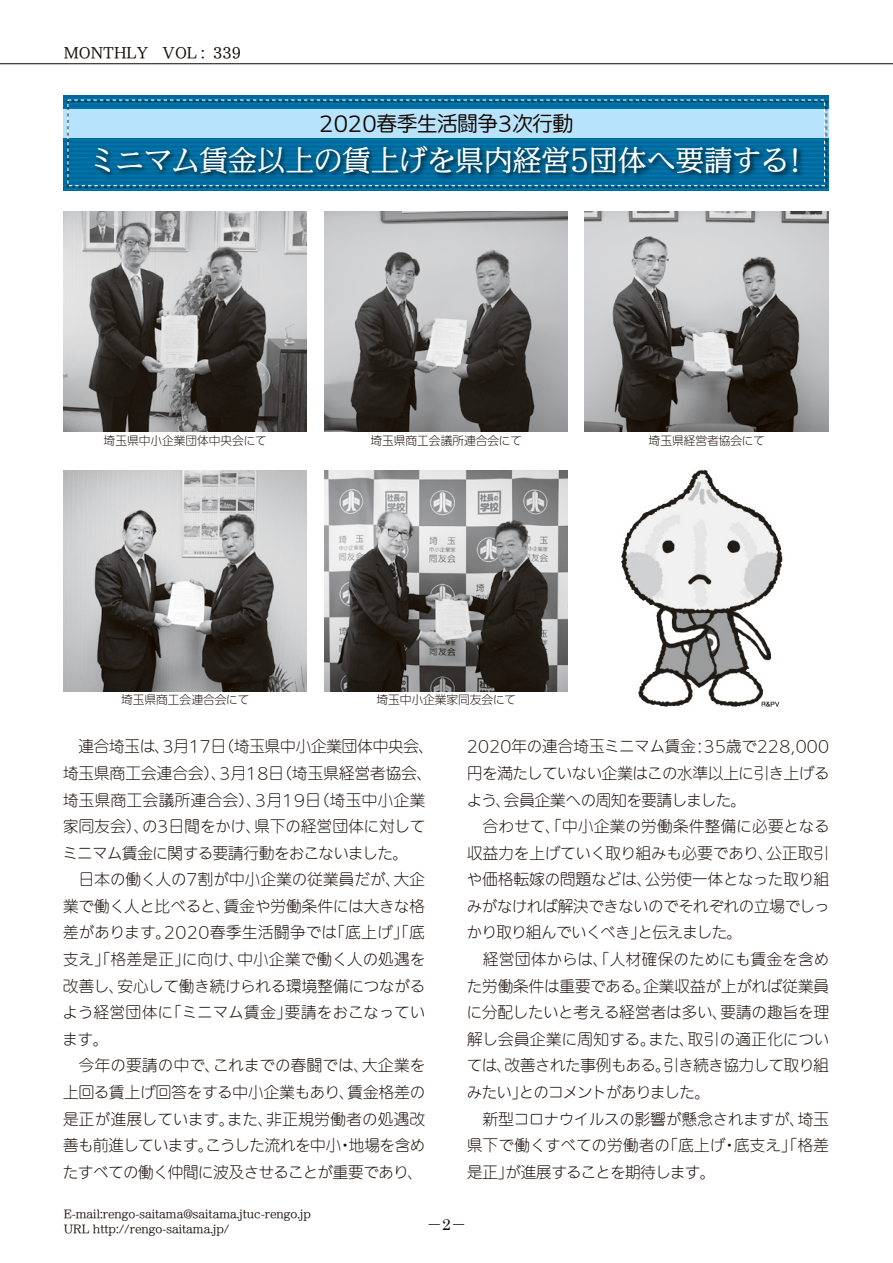
<style>
.page{position:relative;width:893px;height:1263px;background:#fff}
.page>*{position:absolute;margin:0;border:0;box-sizing:border-box;transform-origin:0 0}
.t1{font:500 28.65px "Iwa UD Min Pro";color:#fff}
.t2{font:100 20.25px "Iwa UDR Go Pro";color:#140700}
.t3{font:15.75px "MS Mincho";color:#140700}
.t4{font:300 15.45px/26.5px "Iwa UDR Go Pro";color:#140700}
.t5{font:300 15.45px/26.5px "Iwa UDR Go Pro";letter-spacing:-.02em;color:#140700}
.t6{font:300 15.45px/26.5px "Iwa UDR Go Pro";letter-spacing:-.025em;color:#140700}
.t7{font:300 15.45px "Iwa UDR Go Pro";letter-spacing:.02em;color:#140700}
.t8{font:300 15.45px/26.5px "Iwa UDR Go Pro";letter-spacing:.025em;color:#140700}
.t9{font:300 15.45px "Iwa UDR Go Pro";letter-spacing:.035em;color:#140700}
.t10{font:300 15.45px/26.5px "Iwa UDR Go Pro";letter-spacing:.03em;color:#140700}
.t11{font:300 15.45px "Iwa UDR Go Pro";letter-spacing:-.03em;color:#140700}
.t12{font:300 15.45px/26.5px "Iwa UDR Go Pro";letter-spacing:-.05em;color:#140700}
.t13{font:13.8px "Iwa UD Min Pro Db";color:#140700}
.t14{font:300 11.7px "Iwa UD Go Dsp Pro";color:#140700}
.t15{font:500 10.65px/14.9px "Iwa UD Min Pro";color:#140700}
.s1{font-family:"Century"}
</style>
<div class="page">
<hr style="left:0;top:63px;width:893px;height:1px;background:#140700">
<div style="left:64px;top:96px;width:765px;height:95px;background:#00699b"></div>
<hr style="left:64px;top:98px;width:765px;height:2px;background:#0076ae">
<hr style="left:64px;top:103px;width:765px;height:2px;background:#0076ae">
<hr style="left:64px;top:107px;width:765px;height:2px;background:#0076ae">
<hr style="left:64px;top:139px;width:765px;height:2px;background:#0076ae">
<hr style="left:64px;top:143px;width:765px;height:2px;background:#0076ae">
<hr style="left:64px;top:148px;width:765px;height:2px;background:#0076ae">
<hr style="left:64px;top:152px;width:765px;height:2px;background:#0076ae">
<hr style="left:64px;top:157px;width:765px;height:2px;background:#0076ae">
<hr style="left:64px;top:161px;width:765px;height:2px;background:#0076ae">
<hr style="left:64px;top:166px;width:765px;height:2px;background:#0076ae">
<hr style="left:64px;top:170px;width:765px;height:2px;background:#0076ae">
<hr style="left:64px;top:175px;width:765px;height:2px;background:#0076ae">
<hr style="left:64px;top:179px;width:765px;height:2px;background:#0076ae">
<hr style="left:64px;top:184px;width:765px;height:2px;background:#0076ae">
<hr style="left:64px;top:188px;width:765px;height:2px;background:#0076ae">
<img style="left:67px;top:99px;width:760px;height:89px">
<img style="left:86px;top:142px;width:725px;height:47px">
<img style="left:621px;top:469px;width:162px;height:238px">
<img style="left:63px;top:211px;width:244px;height:221px">
<img style="left:324px;top:211px;width:244px;height:221px">
<img style="left:63px;top:470px;width:244px;height:221px">
<img style="left:324px;top:470px;width:244px;height:221px">
<img style="left:585px;top:211px;width:244px;height:221px">
<p class="t13" style="left:64px;top:42px;width:143px">MONTHLY　VOL :</p>
<p class="t13" style="left:213px;top:42px;width:29px">339</p>
<h2 class="t2" style="left:320px;top:109px;width:255px">2020春季生活闘争3次行動</h2>
<h1 class="t1" style="left:89px;top:140px;width:701px">ミニマム賃金以上の賃上げを県内経営5団体へ要請する</h1>
<h1 class="t1" style="left:781px;top:140px;width:30px">!</h1>
<p class="t14" style="left:104px;top:433px;width:164px">埼玉県中小企業団体中央会にて</p>
<p class="t14" style="left:121px;top:692px;width:129px">埼玉県商工会連合会にて</p>
<p class="t14" style="left:370px;top:433px;width:153px">埼玉県商工会議所連合会にて</p>
<p class="t14" style="left:376px;top:692px;width:141px">埼玉中小企業家同友会にて</p>
<p class="t14" style="left:649px;top:433px;width:118px">埼玉県経営者協会にて</p>
<p class="t4" style="left:63px;top:734px;width:373px;text-align:right">　連合埼玉は 3、月17 （日埼玉県中小企業団体中央会、<br>3月18 （日埼玉県経営者協会、</p>
<p class="t4" style="left:63px;top:761px;width:166px">埼玉県商工会連合会）、</p>
<p class="t10" style="left:254px;top:787px;width:172px;text-indent:-191px">埼玉県商工会議所連合会）、<br>県下の経営団体に対して</p>
<p class="t9" style="left:255px;top:789px;width:171px">3月19 （日埼玉中小企業</p>
<p class="t4" style="left:63px;top:814px;width:88px">家同友会）、</p>
<p class="t11" style="left:63px;top:842px;width:347px">ミニマム賃金に関する要請行動をおこないました。</p>
<p class="t4" style="left:394px;top:867px;width:33px">大企</p>
<p class="t4" style="left:142px;top:814px;width:121px">の3日間をかけ、</p>
<p class="t4" style="left:224px;top:867px;width:203px;text-indent:-161px">　日本の働く人の7割が中小企業の従業員だが、<br>賃金や労働条件には大きな格</p>
<p class="t4" style="left:63px;top:893px;width:170px">業で働く人と比べると、</p>
<p class="t4" style="left:329px;top:920px;width:97px">「底上げ」「底</p>
<p class="t4" style="left:63px;top:920px;width:110px">差があります。</p>
<p class="t9" style="left:164px;top:922px;width:174px">2020春季生活闘争では</p>
<p class="t4" style="left:237px;top:947px;width:189px">中小企業で働く人の処遇を</p>
<p class="t4" style="left:182px;top:947px;width:64px">に向け、</p>
<p class="t4" style="left:117px;top:947px;width:309px;text-indent:-54px">支え」「格差是正」<br>安心して働き続けられる環境整備につながる</p>
<p class="t4" style="left:63px;top:973px;width:63px">改善し、</p>
<p class="t4" style="left:467px;top:734px;width:230px">2020年の連合埼玉ミニマム賃金</p>
<p class="t5" style="left:467px;top:761px;width:364px">円を満たしていない企業はこの水準以上に引き上げる</p>
<p class="t5" style="left:504px;top:787px;width:244px">会員企業への周知を要請しました。</p>
<p class="t4" style="left:692px;top:734px;width:138px">：35歳で228,000</p>
<p class="t4" style="left:467px;top:787px;width:46px">よう、</p>
<p class="t8" style="left:467px;top:814px;width:364px">　合わせて、「中小企業の労働条件整備に必要となる</p>
<p class="t4" style="left:766px;top:840px;width:64px">公正取引</p>
<p class="t4" style="left:645px;top:840px;width:186px;text-indent:-178px">収益力を上げていく取り組みも必要であり、<br>公労使一体となった取り組</p>
<p class="t5" style="left:467px;top:867px;width:364px">や価格転嫁の問題などは、<br>みがなければ解決できないのでそれぞれの立場でしっかり取り組んでいくべきと伝えました。</p>
<p class="t4" style="left:630px;top:920px;width:17px">」</p>
<p class="t7" style="left:467px;top:948px;width:364px">　経営団体からは、「人材確保のためにも賃金を含め</p>
<p class="t4" style="left:643px;top:973px;width:187px">企業収益が上がれば従業員</p>
<p class="t4" style="left:467px;top:973px;width:186px">た労働条件は重要である。</p>
<p class="t8" style="left:63px;top:1000px;width:112px">よう経営団体にます。</p>
<p class="t4" style="left:285px;top:1000px;width:142px">要請をおこなってい</p>
<p class="t4" style="left:166px;top:1000px;width:127px">「ミニマム賃金」</p>
<p class="t4" style="left:688px;top:1000px;width:143px;text-indent:-221px">に分配したいと考える経営者は多い、<br>取引の適正化につい</p>
<p class="t4" style="left:720px;top:1000px;width:110px">要請の趣旨を理</p>
<p class="t7" style="left:467px;top:1028px;width:190px">解し会員企業に周知する。</p>
<p class="t4" style="left:648px;top:1026px;width:48px">また、</p>
<p class="t4" style="left:362px;top:1053px;width:65px">大企業を</p>
<p class="t4" style="left:63px;top:1053px;width:159px">　今年の要請の中で、</p>
<p class="t4" style="left:213px;top:1053px;width:158px">これまでの春闘では、</p>
<p class="t4" style="left:267px;top:1079px;width:160px;text-indent:-204px">上回る賃上げ回答をする中小企業もあり、<br>非正規労働者の処遇改</p>
<p class="t4" style="left:348px;top:1079px;width:79px">賃金格差の</p>
<p class="t4" style="left:63px;top:1106px;width:173px">是正が進展しています。</p>
<p class="t4" style="left:227px;top:1106px;width:48px">また、</p>
<p class="t5" style="left:205px;top:1133px;width:137px">こうした流れを中小</p>
<p class="t6" style="left:63px;top:1133px;width:362px">善も前進しています。<br>たすべての働く仲間に波及させることが重要であり、</p>
<p class="t4" style="left:349px;top:1133px;width:78px">地場を含め</p>
<p class="t4" style="left:337px;top:1133px;width:17px">・</p>
<p class="t6" style="left:505px;top:1053px;width:168px">改善された事例もある。</p>
<p class="t6" style="left:663px;top:1053px;width:167px">引き続き協力して取り組</p>
<p class="t12" style="left:467px;top:1053px;width:245px">ては、<br>みたいとのコメントがありました。</p>
<p class="t4" style="left:512px;top:1079px;width:17px">」</p>
<p class="t4" style="left:734px;top:1106px;width:97px;text-indent:-267px">　新型コロナウイルスの影響が懸念されますが、<br>底支え」「格差</p>
<p class="t4" style="left:798px;top:1106px;width:33px">埼玉</p>
<p class="t4" style="left:662px;top:1133px;width:64px">「底上げ</p>
<p class="t4" style="left:505px;top:1133px;width:212px;text-indent:-38px">県下で働くすべての労働者の<br>が進展することを期待します。</p>
<p class="t4" style="left:722px;top:1133px;width:17px">・</p>
<p class="t4" style="left:467px;top:1159px;width:48px">是正」</p>
<p class="t15" style="left:64px;top:1207px;width:249px">E-mail:rengo-saitama@saitama.jtuc-rengo j p.<br>URL http://rengo-saitama j p. /</p>
<p class="t3" style="left:426px;top:1216px;width:42px">－<span class="s1">2</span>－</p>
</div>
